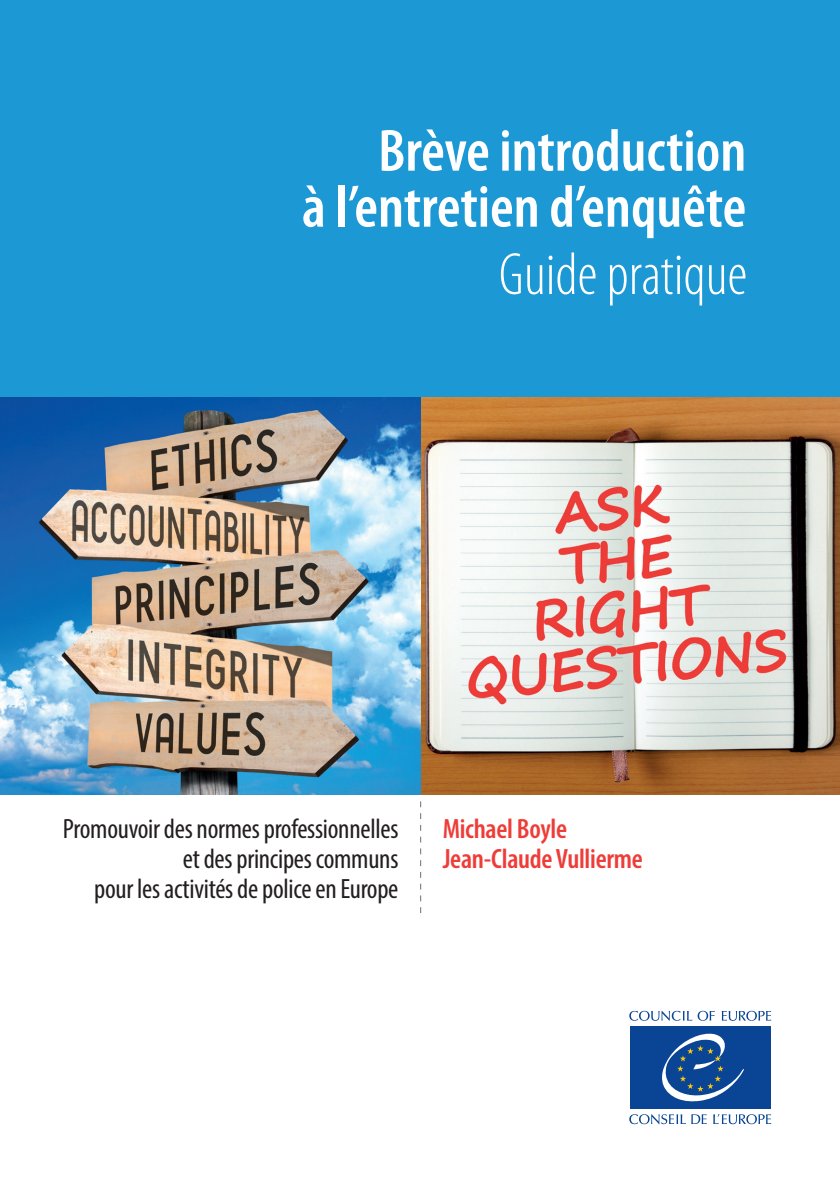
<style>
.page{position:relative;width:840px;height:1191px;background:#fff}
.page>*{position:absolute;margin:0;border:0;box-sizing:border-box;transform-origin:0 0}
.t1{font:600 condensed 60px/56px "Myriad Pro";color:#fff;text-align:right}
.t2{font:300 condensed 60px "Myriad Pro";color:#fff}
.t3{font:condensed 28px/30px "Myriad Pro";letter-spacing:-.01em;color:#231f20;text-align:right}
.t4{font:600 condensed 28px/30px "Myriad Pro";letter-spacing:-.01em;color:#ee3d39}
</style>
<div class="page">
<svg style="left:721px;top:1010px;width:49px;height:10px"></svg>
<svg style="left:629px;top:1010px;width:85px;height:10px"></svg>
<svg style="left:713px;top:1114px;width:57px;height:10px"></svg>
<svg style="left:691px;top:1114px;width:15px;height:10px"></svg>
<svg style="left:629px;top:1114px;width:56px;height:10px"></svg>
<div style="left:629px;top:1026px;width:141px;height:82px;background:#094594"></div>
<svg style="left:662px;top:1033px;width:82px;height:68px"></svg>
<div style="left:0;top:0;width:839px;height:397px;background:#1c99d5"></div>
<img style="left:0;top:397px;width:839px;height:397px">
<svg style="left:420px;top:801px;width:1px;height:112px"></svg>
<h1 class="t1" style="left:302px;top:122px;width:445px">Brève introduction<br>à l’entretien d’enquête</h1>
<h1 class="t2" style="left:498px;top:239px;width:250px">Guide pratique</h1>
<p class="t3" style="left:63px;top:813px;width:337px">Promouvoir des normes professionnelles et des principes communs<br>pour les activités de police en Europe</p>
<p class="t4" style="left:442px;top:813px;width:202px">Michael Boyle<br>Jean-Claude Vullierme</p>
</div>
